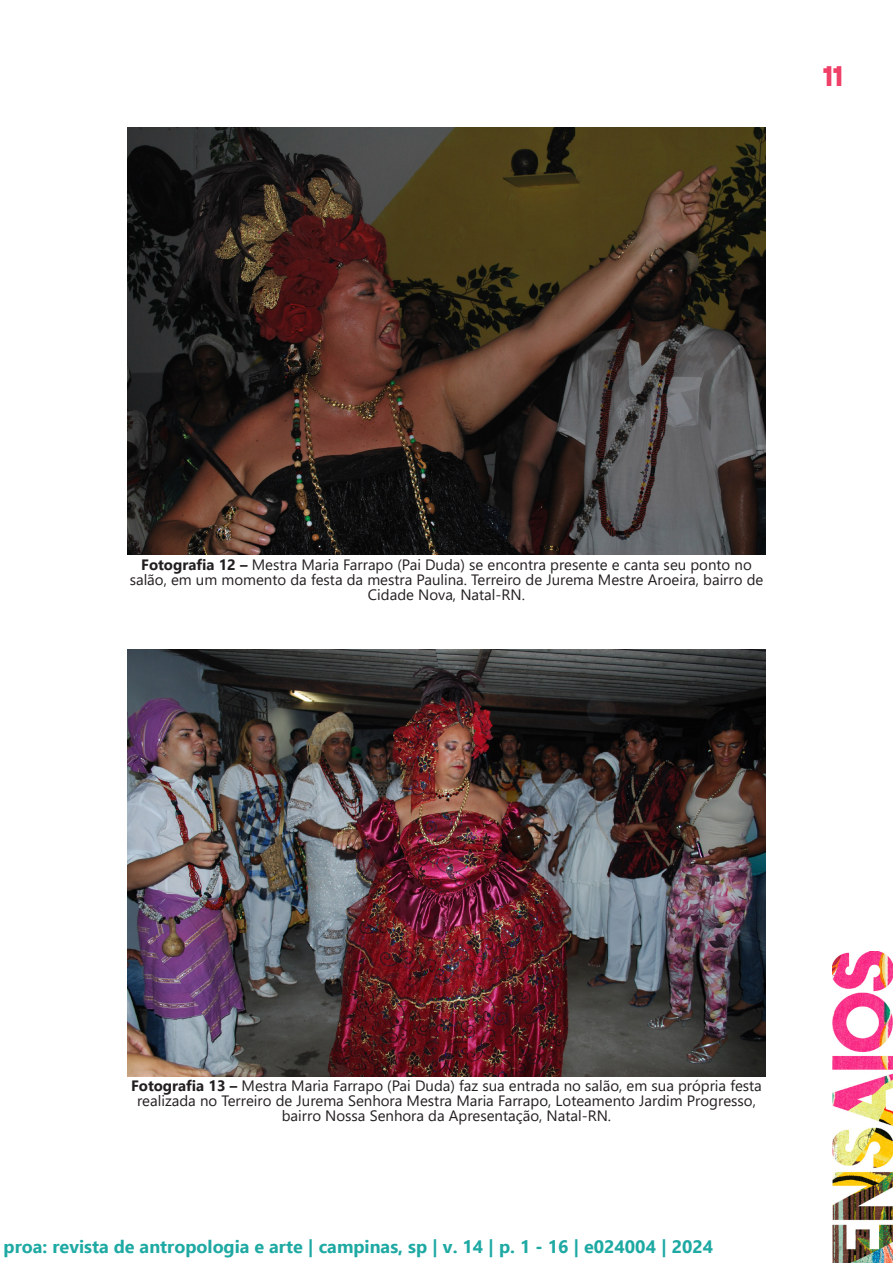
<style>
.page{position:relative;width:893px;height:1263px;background:#fff}
.page>*{position:absolute;margin:0;border:0;box-sizing:border-box;transform-origin:0 0}
.t1{font:700 27px "The Bold Font";color:#ef4068}
.t2{font:700 18px "Ebrima";color:#1ea9a3}
.t3{font:15px/15px "Segoe UI";color:#231f20;text-align:center}
.s1{font-weight:700}
</style>
<div class="page">
<img style="left:832px;top:951px;width:61px;height:312px">
<img style="left:128px;top:128px;width:637px;height:426px">
<img style="left:128px;top:649px;width:637px;height:427px">
<h1 class="t1" style="left:822px;top:59px;width:22px">11</h1>
<p class="t3" style="left:130px;top:555px;width:635px"><span class="s1">Fotografia 12 –</span> Mestra Maria Farrapo (Pai Duda) se encontra presente e canta seu ponto no salão, em um momento da festa da mestra Paulina. Terreiro de Jurema Mestre Aroeira, bairro de<br>Cidade Nova, Natal-RN.</p>
<p class="t3" style="left:131px;top:1077px;width:632px"><span class="s1">Fotografia 13 –</span> Mestra Maria Farrapo (Pai Duda) faz sua entrada no salão, em sua própria festa realizada no Terreiro de Jurema Senhora Mestra Maria Farrapo, Loteamento Jardim Progresso, bairro Nossa Senhora da Apresentação, Natal-RN.</p>
<p class="t2" style="left:4px;top:1232px;width:711px">proa: revista de antropologia e arte | campinas, sp | v. 14 | p. 1 - 16 | e024004 | 2024</p>
</div>
